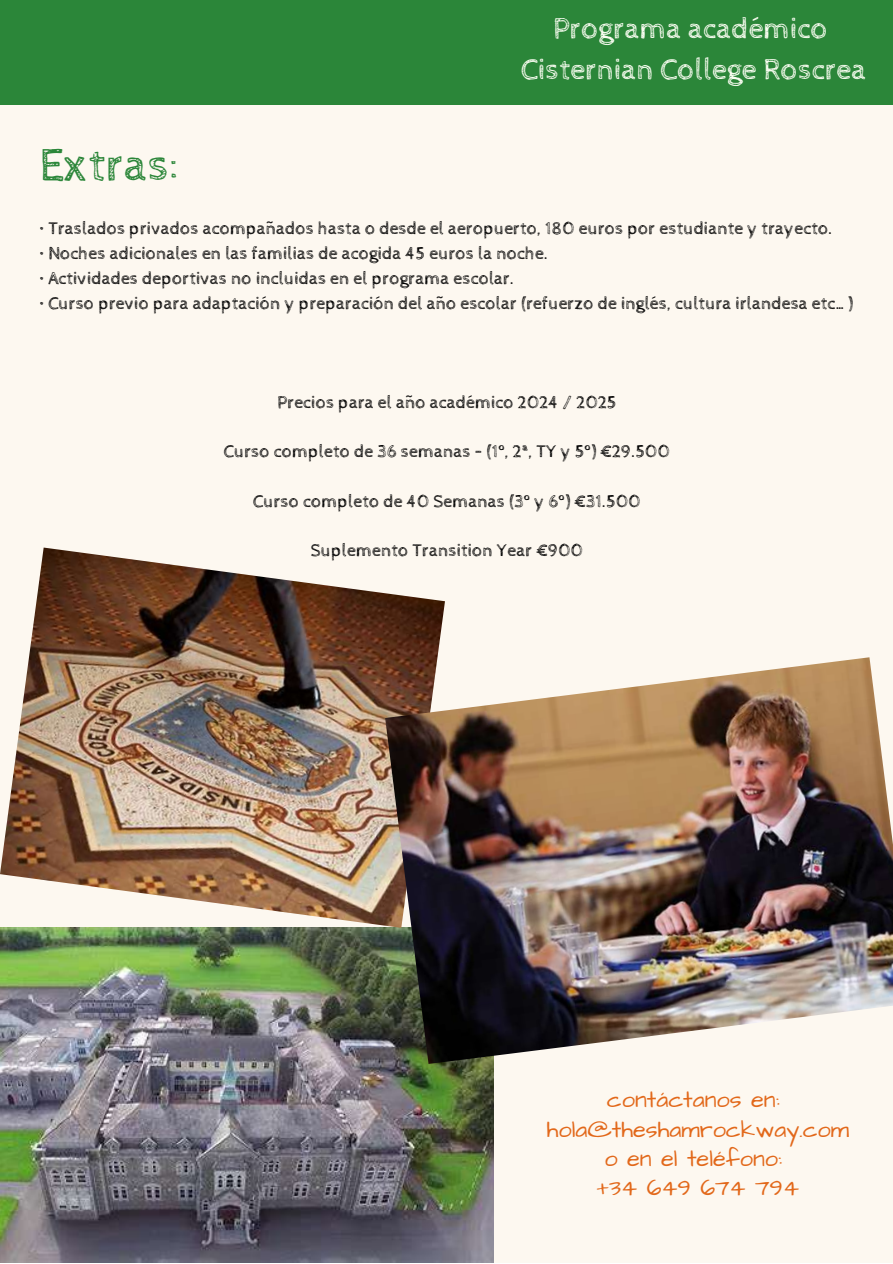
<style>
.page{position:relative;width:893px;height:1264px;background:#fff}
.page>*{position:absolute;margin:0;border:0;box-sizing:border-box;transform-origin:0 0}
.t1{font:47.25px "Cabin Sketch";color:#2b8639}
.t2{font:30px/41.5px "Cabin Sketch";color:#f9fdf1;text-align:center}
.t3{font:23.55px/29.2px "Architects Daughter";color:#e2681a;text-align:center}
.t4{font:18px "Cabin Sketch";color:#000}
</style>
<div class="page">
<div style="left:0;top:0;width:892px;height:1262px;background:#fdf8f0"></div>
<img style="left:0;top:927px;width:493px;height:335px">
<img style="left:0;top:547px;width:445px;height:379px">
<img style="left:385px;top:657px;width:507px;height:406px">
<div style="left:0;top:0;width:892px;height:104px;background:#2b8639"></div>
<h1 class="t1" style="left:40px;top:139px;width:142px">Extras:</h1>
<h2 class="t2" style="left:521px;top:8px;width:346px">Programa académico<br>Cisternian College Roscrea</h2>
<p class="t4" style="left:40px;top:219px;width:794px">• Traslados privados acompañados hasta o desde el aeropuerto, 180 euros por estudiante y trayecto.</p>
<p class="t4" style="left:40px;top:243px;width:510px">• Noches adicionales en las familias de acogida 45 euros la noche.</p>
<p class="t4" style="left:40px;top:268px;width:476px">• Actividades deportivas no incluidas en el programa escolar.</p>
<p class="t4" style="left:40px;top:293px;width:814px">• Curso previo para adaptación y preparación del año escolar (refuerzo de inglés, cultura irlandesa etc…)</p>
<p class="t4" style="left:277px;top:392px;width:341px">Precios para el año académico 2024 / 2025</p>
<p class="t4" style="left:224px;top:441px;width:447px">Curso completo de 36 semanas – (1º, 2ª, TY y 5º) €29.500</p>
<p class="t4" style="left:253px;top:491px;width:389px">Curso completo de 40 Semanas (3º y 6º) €31.500</p>
<p class="t4" style="left:311px;top:540px;width:274px">Suplemento Transition Year €900</p>
<h3 class="t3" style="left:546px;top:1085px;width:304px">contáctanos en: hola@theshamrockway.com o en el teléfono:<br>+34 649 674 794</h3>
</div>
